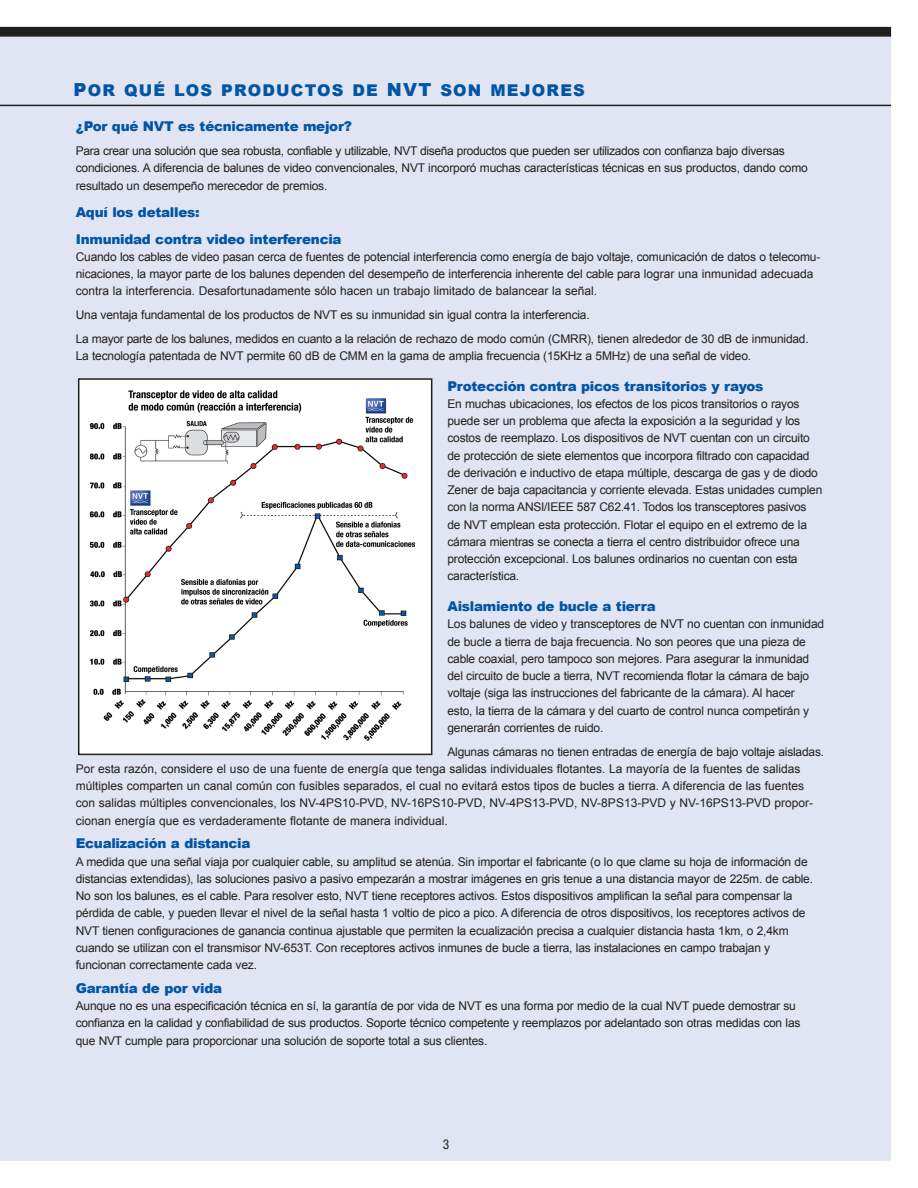
<style>
.page{position:relative;width:918px;height:1188px;background:#fff}
.page>*{position:absolute;margin:0;border:0;box-sizing:border-box;transform-origin:0 0}
.t1{font:900 16.2px "Arial";letter-spacing:.075em;color:#0155a5}
.t2{font:900 13.5px/27px "Arial";letter-spacing:-.02em;color:#0155a5}
.t3{font:condensed 13.5px "Helvetica Neue";color:#231f20}
.t4{font:12px/17.2px "Arial";letter-spacing:-.015em;color:#231f20}
.s1{font-size:18px}
</style>
<div class="page">
<div style="left:0;top:36px;width:891px;height:1125px;background:#e1e4f2"></div>
<hr style="left:0;top:105px;width:891px;height:1px;background:#231f20">
<div style="left:0;top:27px;width:891px;height:10px;background:#231f20"></div>
<img style="left:82px;top:381px;width:342px;height:371px">
<div style="left:78px;top:378px;width:354px;height:377px;border:2px solid #231f20"></div>
<h1 class="t1" style="left:74px;top:78px;width:513px"><span class="s1">P</span>or qué los Productos de <span class="s1">NVt</span> soN mejores</h1>
<p class="t2" style="left:76px;top:113px;width:278px">¿Por qué NVt es técnicamente mejor?</p>
<p class="t4" style="left:76px;top:142px;width:734px">Para crear una solución que sea robusta, confiable y utilizable, NVT diseña productos que pueden ser utilizados con confianza bajo diversas condiciones. A diferencia de balunes de video convencionales, NVT incorporó muchas características técnicas en sus productos, dando como resultado un desempeño merecedor de premios.</p>
<p class="t2" style="left:76px;top:198px;width:267px">Aquí los detalles:<br>Inmunidad contra video interferencia</p>
<p class="t4" style="left:76px;top:248px;width:746px">Cuando los cables de video pasan cerca de fuentes de potencial interferencia como energía de bajo voltaje, comunicación de datos o telecomu&shy;nicaciones, la mayor parte de los balunes dependen del desempeño de interferencia inherente del cable para lograr una inmunidad adecuada contra la interferencia. Desafortunadamente sólo hacen un trabajo limitado de balancear la señal.</p>
<p class="t4" style="left:76px;top:303px;width:735px;line-height:23.7px">Una ventaja fundamental de los productos de NVT es su inmunidad sin igual contra la interferencia.<br>La mayor parte de los balunes, medidos en cuanto a la relación de rechazo de modo común (CMRR), tienen alrededor de 30 dB de inmunidad.</p>
<p class="t4" style="left:76px;top:347px;width:677px">La tecnología patentada de NVT permite 60 dB de CMM en la gama de amplia frecuencia (15KHz a 5MHz) de una señal de video.</p>
<p class="t2" style="left:447px;top:372px;width:318px">Protección contra picos transitorios y rayos</p>
<p class="t4" style="left:447px;top:395px;width:376px">En muchas ubicaciones, los efectos de los picos transitorios o rayos puede ser un problema que afecta la exposición a la seguridad y los costos de reemplazo. Los dispositivos de NVT cuentan con un circuito de protección de siete elementos que incorpora filtrado con capacidad de derivación e inductivo de etapa múltiple, descarga de gas y de diodo Zener de baja capacitancia y corriente elevada. Estas unidades cumplen con la norma ANSI/IEEE 587 C62.41. Todos los transceptores pasivos de NVT emplean esta protección. Flotar el equipo en el extremo de la cámara mientras se conecta a tierra el centro distribuidor ofrece una protección excepcional. Los balunes ordinarios no cuentan con esta característica.</p>
<p class="t2" style="left:447px;top:592px;width:210px">Aislamiento de bucle a tierra</p>
<p class="t4" style="left:447px;top:616px;width:378px">Los balunes de video y transceptores de NVT no cuentan con inmunidad de bucle a tierra de baja frecuencia. No son peores que una pieza de cable coaxial, pero tampoco son mejores. Para asegurar la inmunidad del circuito de bucle a tierra, NVT recomienda flotar la cámara de bajo voltaje (siga las instrucciones del fabricante de la cámara). Al hacer<br>esto, la tierra de la cámara y del cuarto de control nunca competirán y generarán corrientes de ruido.</p>
<p class="t4" style="left:76px;top:743px;width:750px;text-indent:372px">Algunas cámaras no tienen entradas de energía de bajo voltaje aisladas.<br>Por esta razón, considere el uso de una fuente de energía que tenga salidas individuales flotantes. La mayoría de la fuentes de salidas múltiples comparten un canal común con fusibles separados, el cual no evitará estos tipos de bucles a tierra. A diferencia de las fuentes con salidas múltiples convencionales, los NV-4PS10-PVD, NV-16PS10-PVD, NV-4PS13-PVD, NV-8PS13-PVD y NV-16PS13-PVD propor&shy;cionan energía que es verdaderamente flotante de manera individual.</p>
<p class="t2" style="left:76px;top:830px;width:176px">ecualización a distancia</p>
<p class="t4" style="left:76px;top:853px;width:739px">A medida que una señal viaja por cualquier cable, su amplitud se atenúa. Sin importar el fabricante (o lo que clame su hoja de información de distancias extendidas), las soluciones pasivo a pasivo empezarán a mostrar imágenes en gris tenue a una distancia mayor de 225m. de cable.<br>No son los balunes, es el cable. Para resolver esto, NVT tiene receptores activos. Estos dispositivos amplifican la señal para compensar la pérdida de cable, y pueden llevar el nivel de la señal hasta 1 voltio de pico a pico. A diferencia de otros dispositivos, los receptores activos de NVT tienen configuraciones de ganancia continua ajustable que permiten la ecualización precisa a cualquier distancia hasta 1km, o 2,4km cuando se utilizan con el transmisor NV-653T. Con receptores activos inmunes de bucle a tierra, las instalaciones en campo trabajan y funcionan correctamente cada vez.</p>
<p class="t2" style="left:76px;top:974px;width:148px">Garantía de por vida</p>
<p class="t4" style="left:76px;top:997px;width:726px">Aunque no es una especificación técnica en sí, la garantía de por vida de NVT es una forma por medio de la cual NVT puede demostrar su confianza en la calidad y confiabilidad de sus productos. Soporte técnico competente y reemplazos por adelantado son otras medidas con las que NVT cumple para proporcionar una solución de soporte total a sus clientes.</p>
<p class="t3" style="left:443px;top:1139px;width:8px">3</p>
</div>
